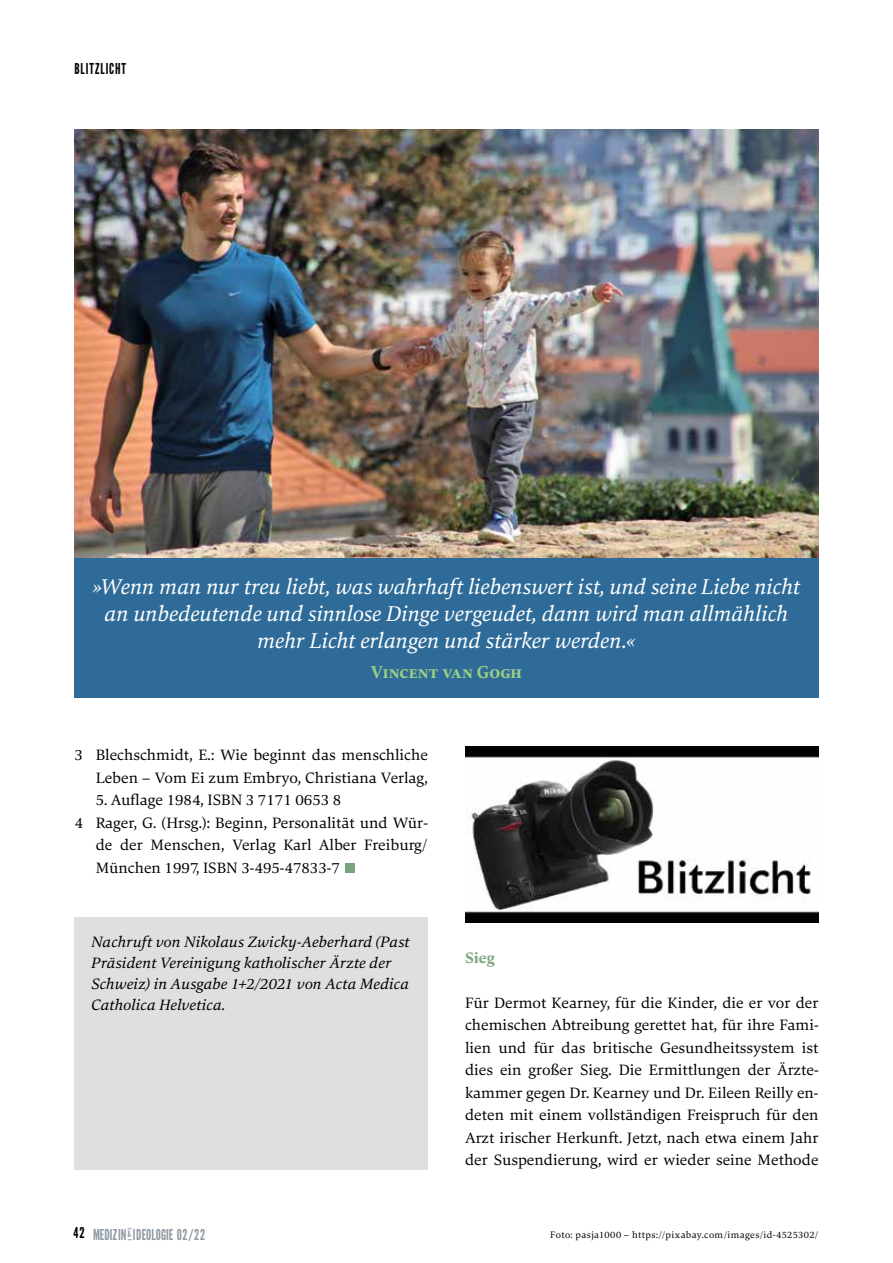
<style>
.page{position:relative;width:893px;height:1263px;background:#fff}
.page>*{position:absolute;margin:0;border:0;box-sizing:border-box;transform-origin:0 0}
.t1{font:86.7px "League Gothic";color:#79a57e}
.t2{font:italic 22.5px/27px "Carat";letter-spacing:-.005em;color:#fff;text-align:center;scale:.96 1}
.t3{font:700 18px "Carat";letter-spacing:.005em;color:#9acf82;scale:.96 1}
.t4{font:15.75px/22.5px "Carat";color:#000;text-align:justify}
.t5{font:italic 15.75px/21px "Carat";color:#000}
.t6{font:700 15.75px "Carat";color:#79a57e}
.t7{font:15px "League Gothic";letter-spacing:.01em;color:#909aa3;scale:.96 1}
.t8{font:15px "League Gothic";letter-spacing:.07em;color:#000;scale:.96 1}
.t9{font:14.85px "League Gothic";color:#000}
.t10{font:9.75px "Carat";letter-spacing:.035em;color:#000}
</style>
<div class="page">
<div style="left:74px;top:918px;width:354px;height:252px;background:#dedfe1"></div>
<img style="left:465px;top:746px;width:354px;height:176px">
<img style="left:74px;top:129px;width:745px;height:429px">
<div style="left:74px;top:558px;width:745px;height:139px;background:#2e6b98"></div>
<p class="t8" style="left:74px;top:60px;width:55px">BLITZLICHT</p>
<h2 class="t2" style="left:93px;top:573px;width:738px">»Wenn man nur treu liebt, was wahrhaft liebenswert ist, und seine Liebe nicht an unbedeutende und sinnlose Dinge vergeudet, dann wird man allmählich mehr Licht erlangen und stärker werden.«</h2>
<p class="t3" style="left:371px;top:660px;width:159px">Vincent van Gogh</p>
<p class="t4" style="left:74px;top:744px;width:355px;text-align:right">3 Blechschmidt, E.: Wie beginnt das menschliche<br>Leben – Vom Ei zum Embryo, Christiana Verlag,</p>
<p class="t4" style="left:96px;top:789px;width:247px">5. Auflage 1984, ISBN 3 7171 0653 8</p>
<p class="t4" style="left:74px;top:811px;width:355px">4 Rager, G. (Hrsg.): Beginn, Personalität und Wür-</p>
<p class="t4" style="left:96px;top:834px;width:334px">de der Menschen, Verlag Karl Alber Freiburg/</p>
<p class="t4" style="left:96px;top:856px;width:246px">München 1997, ISBN 3-495-47833-7</p>
<h1 class="t1" style="left:343px;top:790px;width:15px">.</h1>
<p class="t5" style="left:91px;top:931px;width:320px">Nachruft von Nikolaus Zwicky-Aeberhard (Past Präsident Vereinigung katholischer Ärzte der Schweiz) in Ausgabe 1+2/2021 von Acta Medica Catholica Helvetica.</p>
<p class="t9" style="left:73px;top:1224px;width:13px">42</p>
<p class="t7" style="left:93px;top:1225px;width:118px">MEDIZIN<sup>&amp;</sup>I DEOLOGIE 02/22</p>
<p class="t6" style="left:465px;top:947px;width:31px">Sieg</p>
<p class="t4" style="left:465px;top:991px;width:355px">Für Dermot Kearney, für die Kinder, die er vor der chemischen Abtreibung gerettet hat, für ihre Fami&shy;lien und für das britische Gesundheitssystem ist dies ein großer Sieg. Die Ermittlungen der Ärzte&shy;kammer gegen Dr. Kearney und Dr. Eileen Reilly en&shy;deten mit einem vollständigen Freispruch für den Arzt irischer Herkunft. Jetzt, nach etwa einem Jahr der Suspendierung, wird er wieder seine Methode</p>
<p class="t10" style="left:550px;top:1229px;width:270px">Foto: pasja1000 – https://pixabay.com/images/id-4525302/</p>
</div>
